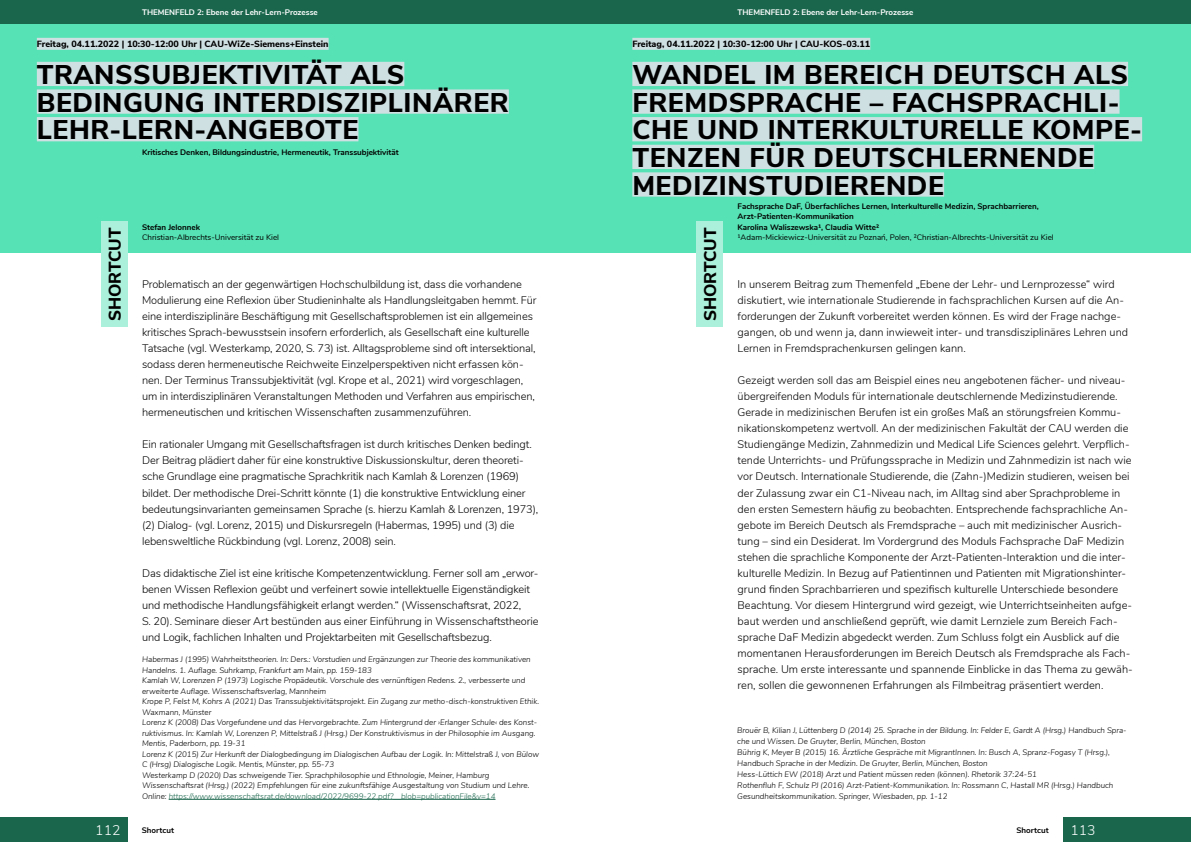
<style>
.page{position:relative;width:1191px;height:842px;background:#fff}
.page>*{position:absolute;margin:0;border:0;box-sizing:border-box;transform-origin:0 0}
.Inhaltsverzeichnis{font:800 27px/27.6px "Nunito Sans";letter-spacing:.02em;color:#000}
.t1{font:800 17px "Nunito Sans";color:#000}
.t2{font:300 14px "Nunito Sans";color:#fff}
.t3{font:300 11px/16px "Nunito";letter-spacing:-.005em;color:#000}
.t4{font:800 9px "Nunito Sans";color:#000}
.t5{font:italic 300 8px/10.5px "Nunito Sans";color:#000}
.t6{font:700 8px/9.6px "Nunito";color:#000}
.t7{font:8px "Nunito";color:#000}
.t8{font:700 8px "Nunito Sans";color:#fff}
.t9{font:700 8px "Nunito Sans";color:#000}
.s1{color:#1a664d}
</style>
<div class="page">
<div style="left:1063px;top:818px;width:128px;height:24px;background:#1a664d"></div>
<div style="left:0;top:818px;width:128px;height:24px;background:#1a664d"></div>
<div style="left:0;top:24px;width:596px;height:229px;background:#56e2b4"></div>
<div style="left:0;top:0;width:596px;height:24px;background:#1a664d"></div>
<div style="left:37px;top:38px;width:291px;height:12px;background:#cfe0e3"></div>
<hr style="left:169px;top:799px;width:326px;height:1px;background:#1a664d">
<div style="left:37px;top:62px;width:367px;height:24px;background:#cfe0e3"></div>
<div style="left:37px;top:89px;width:472px;height:25px;background:#cfe0e3"></div>
<div style="left:37px;top:117px;width:321px;height:24px;background:#cfe0e3"></div>
<div style="left:101px;top:222px;width:27px;height:105px;background:#abf0da"></div>
<div style="left:595px;top:24px;width:596px;height:229px;background:#56e2b4"></div>
<div style="left:596px;top:0;width:595px;height:24px;background:#1a664d"></div>
<div style="left:632px;top:38px;width:238px;height:12px;background:#cfe0e3"></div>
<div style="left:632px;top:62px;width:496px;height:24px;background:#cfe0e3"></div>
<div style="left:632px;top:89px;width:487px;height:25px;background:#cfe0e3"></div>
<div style="left:632px;top:117px;width:510px;height:24px;background:#cfe0e3"></div>
<div style="left:632px;top:145px;width:462px;height:24px;background:#cfe0e3"></div>
<div style="left:632px;top:172px;width:312px;height:25px;background:#cfe0e3"></div>
<div style="left:696px;top:222px;width:27px;height:105px;background:#abf0da"></div>
<p class="t8" style="left:142px;top:6px;width:177px">THEMENFELD 2: Ebene der Lehr-Lern-Prozesse</p>
<p class="t8" style="left:737px;top:6px;width:177px">THEMENFELD 2: Ebene der Lehr-Lern-Prozesse</p>
<p class="t4" style="left:37px;top:37px;width:293px">Freitag, 04.11.2022 | 10:30-12:00 Uhr | CAU-WiZe-Siemens+Einstein</p>
<p class="t4" style="left:632px;top:37px;width:239px">Freitag, 04.11.2022 | 10:30-12:00 Uhr | CAU-KOS-03.11</p>
<p class="Inhaltsverzeichnis" style="left:37px;top:59px;width:473px">TRANSSUBJEKTIVITÄT ALS<br>BEDINGUNG INTERDISZIPLINÄRER<br>LEHR-LERN-ANGEBOTE</p>
<p class="t6" style="left:142px;top:147px;width:258px">Kritisches Denken, Bildungsindustrie, Hermeneutik, Transsubjektivität</p>
<p class="Inhaltsverzeichnis" style="left:632px;top:59px;width:511px">WANDEL IM BEREICH DEUTSCH ALS<br>FREMDSPRACHE – FACHSPRACHLI-<br>CHE UND INTERKULTURELLE KOMPE-<br>TENZEN FÜR DEUTSCHLERNENDE<br>MEDIZINSTUDIERENDE</p>
<p class="t1" style="left:102px;top:321px;width:95px;rotate:-90deg">SHORTCUT</p>
<p class="t6" style="left:142px;top:222px;width:59px">Stefan Jelonnek</p>
<p class="t7" style="left:142px;top:231px;width:138px">Christian-Albrechts-Universität zu Kiel</p>
<p class="t3" style="left:142px;top:276px;width:396px">Problematisch an der gegenwärtigen Hochschulbildung ist, dass die vorhandene Modulierung eine Reflexion über Studieninhalte als Handlungsleitgaben hemmt. Für eine interdisziplinäre Beschäftigung mit Gesellschaftsproblemen ist ein allgemeines kritisches Sprach-bewusstsein insofern erforderlich, als Gesellschaft eine kulturelle Tatsache (vgl. Westerkamp, 2020, S. 73) ist. Alltagsprobleme sind oft intersektional, sodass deren hermeneutische Reichweite Einzelperspektiven nicht erfassen kön&shy;nen. Der Terminus Transsubjektivität (vgl. Krope et al., 2021) wird vorgeschlagen, um in interdisziplinären Veranstaltungen Methoden und Verfahren aus empirischen, hermeneutischen und kritischen Wissenschaften zusammenzuführen.</p>
<p class="t3" style="left:142px;top:436px;width:397px">Ein rationaler Umgang mit Gesellschaftsfragen ist durch kritisches Denken bedingt.<br>Der Beitrag plädiert daher für eine konstruktive Diskussionskultur, deren theoreti&shy;sche Grundlage eine pragmatische Sprachkritik nach Kamlah &amp; Lorenzen (1969) bildet. Der methodische Drei-Schritt könnte (1) die konstruktive Entwicklung einer bedeutungsinvarianten gemeinsamen Sprache (s. hierzu Kamlah &amp; Lorenzen, 1973), (2) Dialog- (vgl. Lorenz, 2015) und Diskursregeln (Habermas, 1995) und (3) die lebensweltliche Rückbindung (vgl. Lorenz, 2008) sein.</p>
<p class="t3" style="left:142px;top:564px;width:398px">Das didaktische Ziel ist eine kritische Kompetenzentwicklung. Ferner soll am „erwor&shy;benen Wissen Reflexion geübt und verfeinert sowie intellektuelle Eigenständigkeit und methodische Handlungsfähigkeit erlangt werden.“ (Wissenschaftsrat, 2022,<br>S. 20). Seminare dieser Art bestünden aus einer Einführung in Wissenschaftstheorie und Logik, fachlichen Inhalten und Projektarbeiten mit Gesellschaftsbezug.</p>
<p class="t5" style="left:142px;top:654px;width:390px">Habermas J (1995) Wahrheitstheorien. In: Ders.: Vorstudien und Ergänzungen zur Theorie des kommunikativen<br>Handelns. 1. Auflage. Suhrkamp, Frankfurt am Main, pp. 159-183</p>
<p class="t5" style="left:142px;top:675px;width:385px">Kamlah W, Lorenzen P (1973) Logische Propädeutik. Vorschule des vernünftigen Redens. 2., verbesserte und erweiterte Auflage. Wissenschaftsverlag, Mannheim</p>
<p class="t5" style="left:142px;top:696px;width:398px">Krope P, Felst M, Kohrs A (2021) Das Transsubjektivitätsprojekt. Ein Zugang zur metho-disch-konstruktiven Ethik.<br>Waxmann, Münster</p>
<p class="t5" style="left:142px;top:717px;width:396px">Lorenz K (2008) Das Vorgefundene und das Hervorgebrachte. Zum Hintergrund der ›Erlanger Schule‹ des Konst&shy;ruktivismus. In: Kamlah W, Lorenzen P, Mittelstraß J (Hrsg.) Der Konstruktivismus in der Philosophie im Ausgang.<br>Mentis, Paderborn, pp. 19-31</p>
<p class="t5" style="left:142px;top:748px;width:398px">Lorenz K (2015) Zur Herkunft der Dialogbedingung im Dialogischen Aufbau der Logik. In: Mittelstraß J, von Bülow<br>C (Hrsg) Dialogische Logik. Mentis, Münster, pp. 55-73</p>
<p class="t5" style="left:142px;top:769px;width:349px">Westerkamp D (2020) Das schweigende Tier. Sprachphilosophie und Ethnologie, Meiner, Hamburg</p>
<p class="t5" style="left:142px;top:780px;width:389px">Wissenschaftsrat (Hrsg.) (2022) Empfehlungen für eine zukunftsfähige Ausgestaltung von Studium und Lehre.<br>Online: <span class="s1">https://www.wissenschaftsrat.de/download/2022/9699-22.pdf?__blob=publicationFile&amp;v=14</span></p>
<p class="t1" style="left:698px;top:321px;width:95px;rotate:-90deg">SHORTCUT</p>
<p class="t6" style="left:737px;top:201px;width:303px">Fachsprache DaF, Überfachliches Lernen, Interkulturelle Medizin, Sprachbarrieren,<br>Arzt-Patienten-Kommunikation</p>
<p class="t6" style="left:737px;top:222px;width:143px">Karolina Waliszewska1, Claudia Witte2</p>
<p class="t7" style="left:737px;top:231px;width:318px">1Adam-Mickiewicz-Universität zu Poznań, Polen, 2Christian-Albrechts-Universität zu Kiel</p>
<p class="t3" style="left:737px;top:276px;width:392px">In unserem Beitrag zum Themenfeld „Ebene der Lehr- und Lernprozesse“ wird diskutiert, wie internationale Studierende in fachsprachlichen Kursen auf die An&shy;forderungen der Zukunft vorbereitet werden können. Es wird der Frage nachge&shy;gangen, ob und wenn ja, dann inwieweit inter- und transdisziplinäres Lehren und Lernen in Fremdsprachenkursen gelingen kann.</p>
<p class="t3" style="left:737px;top:372px;width:397px">Gezeigt werden soll das am Beispiel eines neu angebotenen fächer- und niveau&shy;übergreifenden Moduls für internationale deutschlernende Medizinstudierende.<br>Gerade in medizinischen Berufen ist ein großes Maß an störungsfreien Kommu&shy;nikationskompetenz wertvoll. An der medizinischen Fakultät der CAU werden die Studiengänge Medizin, Zahnmedizin und Medical Life Sciences gelehrt. Verpflich&shy;tende Unterrichts- und Prüfungssprache in Medizin und Zahnmedizin ist nach wie vor Deutsch. Internationale Studierende, die (Zahn-)Medizin studieren, weisen bei der Zulassung zwar ein C1-Niveau nach, im Alltag sind aber Sprachprobleme in den ersten Semestern häufig zu beobachten. Entsprechende fachsprachliche An&shy;gebote im Bereich Deutsch als Fremdsprache – auch mit medizinischer Ausrich&shy;tung – sind ein Desiderat. Im Vordergrund des Moduls Fachsprache DaF Medizin stehen die sprachliche Komponente der Arzt-Patienten-Interaktion und die inter&shy;kulturelle Medizin. In Bezug auf Patientinnen und Patienten mit Migrationshinter&shy;grund finden Sprachbarrieren und spezifisch kulturelle Unterschiede besondere Beachtung. Vor diesem Hintergrund wird gezeigt, wie Unterrichtseinheiten aufge&shy;baut werden und anschließend geprüft, wie damit Lernziele zum Bereich Fach&shy;sprache DaF Medizin abgedeckt werden. Zum Schluss folgt ein Ausblick auf die momentanen Herausforderungen im Bereich Deutsch als Fremdsprache als Fach&shy;sprache. Um erste interessante und spannende Einblicke in das Thema zu gewäh&shy;ren, sollen die gewonnenen Erfahrungen als Filmbeitrag präsentiert werden.</p>
<p class="t5" style="left:737px;top:724px;width:391px;line-height:11px">Brouër B, Kilian J, Lüttenberg D (2014) 25. Sprache in der Bildung. In: Felder E, Gardt A (Hrsg.) Handbuch Spra&shy;che und Wissen. De Gruyter, Berlin, München, Boston</p>
<p class="t5" style="left:737px;top:746px;width:374px;line-height:11px">Bührig K, Meyer B (2015) 16. Ärztliche Gespräche mit MigrantInnen. In: Busch A, Spranz-Fogasy T (Hrsg.),<br>Handbuch Sprache in der Medizin. De Gruyter, Berlin, München, Boston</p>
<p class="t5" style="left:737px;top:768px;width:301px">Hess-Lüttich EW (2018) Arzt und Patient müssen reden (können). Rhetorik 37:24-51</p>
<p class="t5" style="left:737px;top:779px;width:378px;line-height:11px">Rothenfluh F, Schulz PJ (2016) Arzt-Patient-Kommunikation. In: Rossmann C, Hastall MR (Hrsg.) Handbuch<br>Gesundheitskommunikation. Springer, Wiesbaden, pp. 1-12</p>
<p class="t2" style="left:95px;top:820px;width:27px">112</p>
<p class="t9" style="left:142px;top:824px;width:34px">Shortcut</p>
<p class="t9" style="left:1016px;top:824px;width:34px">Shortcut</p>
<p class="t2" style="left:1070px;top:820px;width:27px">113</p>
</div>
